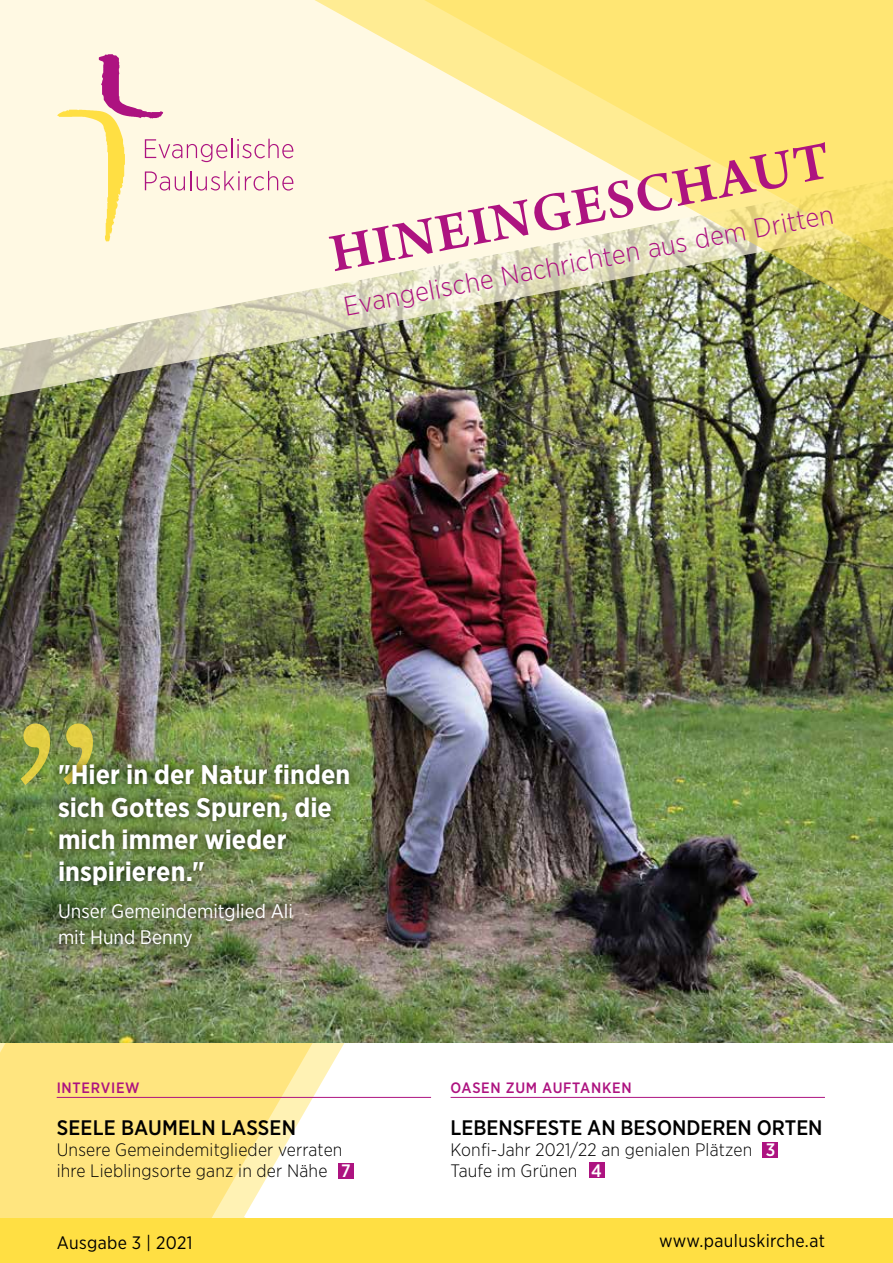
<style>
.page{position:relative;width:893px;height:1263px;background:#fff}
.page>*{position:absolute;margin:0;border:0;box-sizing:border-box;transform-origin:0 0}
.t1{font:600 57px "Arno Pro";color:#ad1380}
.t2{font:700 27px/32.4px "Gotham Narrow";color:#fff}
.t3{font:300 27px "Gotham Narrow";color:#ad1380}
.t4{font:500 21px "Gotham Narrow";color:#000}
.t5{font:19.65px/26.5px "Gotham Narrow";color:#fff}
.t6{font:300 18px/21px "Gotham Narrow";letter-spacing:.01em;color:#000}
.t7{font:18px "Gotham Narrow";letter-spacing:.02em;color:#000}
.t8{font:500 15px "Gotham Narrow";letter-spacing:.05em;color:#ad1380}
.s1{font-weight:500;color:#fff}
</style>
<div class="page">
<img style="left:0;top:586px;width:893px;height:458px">
<img style="left:0;top:498px;width:893px;height:88px">
<img style="left:0;top:0;width:893px;height:498px">
<svg style="left:0;top:1044px;width:597px;height:174px"></svg>
<div style="left:0;top:1218px;width:893px;height:45px;background:#ffdf43"></div>
<div style="left:589px;top:1163px;width:15px;height:15px;background:#ad1380"></div>
<div style="left:338px;top:1163px;width:15px;height:15px;background:#ad1380"></div>
<svg style="left:57px;top:54px;width:236px;height:187px"></svg>
<div style="left:763px;top:1142px;width:15px;height:16px;background:#ad1380"></div>
<img style="left:340px;top:199px;width:498px;height:125px">
<hr style="left:57px;top:1097px;width:374px;height:1px;background:#ad1380">
<hr style="left:451px;top:1097px;width:374px;height:1px;background:#ad1380">
<svg style="left:21px;top:723px;width:72px;height:62px"></svg>
<div style="left:50px;top:755px;width:309px;height:201px;background:#000;opacity:.75"></div>
<h1 class="t1" style="left:324px;top:223px;width:510px;rotate:-11deg">HINEINGESCHAUT</h1>
<h2 class="t3" style="left:341px;top:291px;width:499px;rotate:-11deg">Evangelische Nachrichten aus dem Dritten</h2>
<h2 class="t2" style="left:58px;top:758px;width:294px">"Hier in der Natur finden sich Gottes Spuren, die mich immer wieder inspirieren."</h2>
<p class="t5" style="left:58px;top:897px;width:236px">Unser Gemeindemitglied Ali mit Hund Benny</p>
<p class="t8" style="left:57px;top:1078px;width:84px">INTERVIEW</p>
<p class="t4" style="left:57px;top:1114px;width:241px">SEELE BAUMELN LASSEN</p>
<p class="t6" style="left:57px;top:1139px;width:295px">Unsere Gemeindemitglieder verraten ihre Lieblingsorte ganz in der Nähe <span class="s1">7</span></p>
<p class="t8" style="left:451px;top:1078px;width:183px">OASEN ZUM AUFTANKEN</p>
<p class="t4" style="left:451px;top:1114px;width:373px">LEBENSFESTE AN BESONDEREN ORTEN</p>
<p class="t6" style="left:451px;top:1139px;width:326px">Konfi-Jahr 2021/22 an genialen Plätzen <span class="s1">3<br></span>Taufe im Grünen <span class="s1">4</span></p>
<p class="t7" style="left:57px;top:1231px;width:137px">Ausgabe 3 | 2021</p>
<p class="t7" style="left:659px;top:1229px;width:167px">www.pauluskirche.at</p>
</div>
